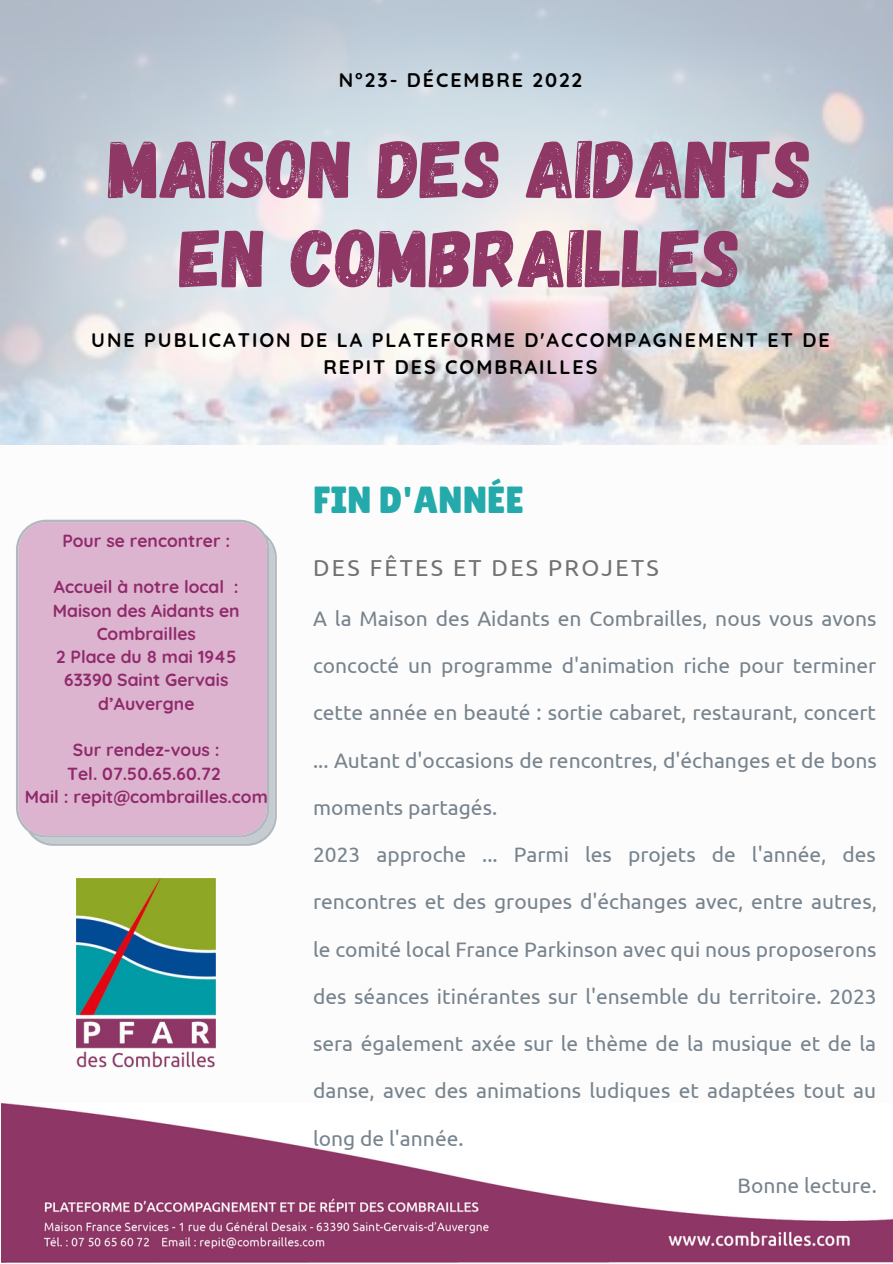
<style>
.page{position:relative;width:893px;height:1264px;background:#fff}
.page>*{position:absolute;margin:0;border:0;box-sizing:border-box;transform-origin:0 0}
.t1{font:81.9px/89.1px "Gagalin";color:#8f3866;text-align:center}
.t2{font:37.8px "Lilita One";color:#25aaab}
.t3{font:23.1px "Ubuntu";letter-spacing:.1em;color:#717171}
.t4{font:21px "Ubuntu";color:#77838d}
.t5{font:700 19.65px/26.7px "Quicksand";letter-spacing:.1em;color:#000;text-align:center}
.t6{font:700 17.55px/23.2px "Quicksand";color:#902a6b;text-align:center}
</style>
<div class="page">
<img style="left:1px;top:1103px;width:891px;height:159px">
<svg style="left:16px;top:519px;width:261px;height:326px;background:#dab6d0"></svg>
<img style="left:76px;top:878px;width:140px;height:190px">
<img style="left:1px;top:0;width:891px;height:444px">
<p class="t5" style="left:339px;top:66px;width:244px">N°23- DÉCEMBRE 2022</p>
<h1 class="t1" style="left:109px;top:120px;width:705px">MAISON DES AIDANTS<br>EN COMBRAILLES</h1>
<p class="t5" style="left:91px;top:326px;width:739px">UNE PUBLICATION DE LA PLATEFORME D'ACCOMPAGNEMENT ET DE<br>REPIT DES COMBRAILLES</p>
<p class="t6" style="left:62px;top:528px;width:169px">Pour se rencontrer :</p>
<p class="t6" style="left:53px;top:575px;width:188px">Accueil à notre local :<br>Maison des Aidants en<br>Combrailles<br>2 Place du 8 mai 1945<br>63390 Saint Gervais d’Auvergne</p>
<p class="t6" style="left:25px;top:738px;width:244px">Sur rendez-vous :<br>Tel. 07.50.65.60.72<br>Mail : repit@combrailles.com</p>
<h2 class="t2" style="left:313px;top:477px;width:213px">FIN D'ANNÉE</h2>
<p class="t3" style="left:313px;top:554px;width:347px">DES FÊTES ET DES PROJETS</p>
<p class="t4" style="left:313px;top:606px;width:565px">A la Maison des Aidants en Combrailles, nous vous avons</p>
<p class="t4" style="left:313px;top:653px;width:564px">concocté un programme d'animation riche pour terminer</p>
<p class="t4" style="left:313px;top:701px;width:564px">cette année en beauté : sortie cabaret, restaurant, concert</p>
<p class="t4" style="left:313px;top:748px;width:565px">... Autant d'occasions de rencontres, d'échanges et de bons</p>
<p class="t4" style="left:313px;top:795px;width:185px">moments partagés.</p>
<p class="t4" style="left:313px;top:842px;width:564px">2023 approche ... Parmi les projets de l'année, des</p>
<p class="t4" style="left:313px;top:889px;width:565px">rencontres et des groupes d'échanges avec, entre autres,</p>
<p class="t4" style="left:313px;top:937px;width:564px">le comité local France Parkinson avec qui nous proposerons</p>
<p class="t4" style="left:313px;top:984px;width:565px">des séances itinérantes sur l'ensemble du territoire. 2023</p>
<p class="t4" style="left:313px;top:1031px;width:564px">sera également axée sur le thème de la musique et de la</p>
<p class="t4" style="left:313px;top:1078px;width:564px">danse, avec des animations ludiques et adaptées tout au</p>
<p class="t4" style="left:313px;top:1125px;width:152px">long de l'année.</p>
<p class="t4" style="left:737px;top:1173px;width:141px">Bonne lecture.</p>
</div>
